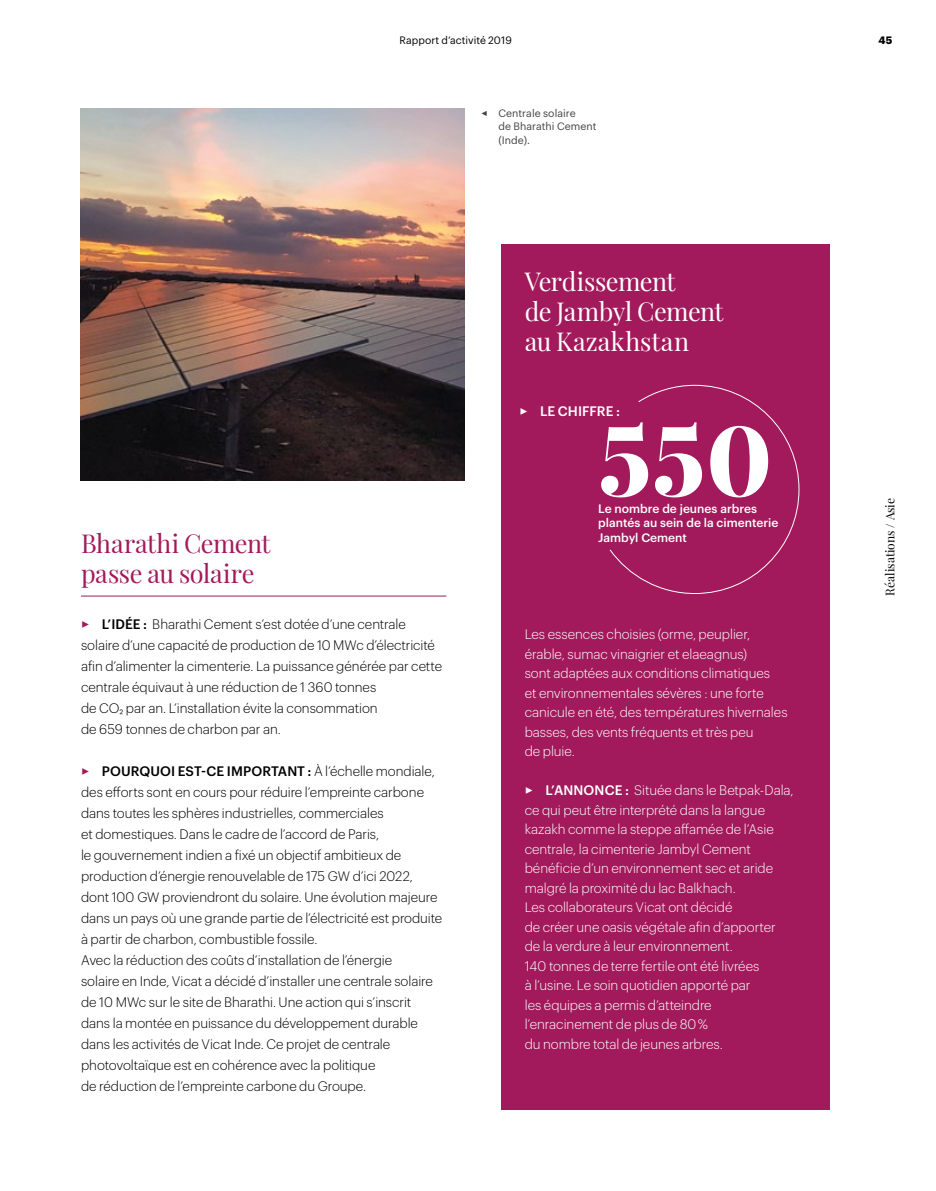
<style>
.page{position:relative;width:936px;height:1191px;background:#fff}
.page>*{position:absolute;margin:0;border:0;box-sizing:border-box;transform-origin:0 0}
.t1{font:900 97.2px "Playfair Display";color:#fff}
.t2{font:25.5px/30px "Playfair Display";letter-spacing:-.015em;color:#fff}
.t3{font:25.5px/30px "Playfair Display";letter-spacing:-.015em;color:#a21a5b}
.t4{font:300 13.5px/21px "Graphik";letter-spacing:-.005em;color:#000}
.t5{font:300 13.5px/19.5px "Graphik";letter-spacing:-.005em;color:#fff}
.t6{font:500 13.5px "Graphik";color:#fff}
.t7{font:500 12px/14.4px "Graphik";color:#fff}
.t8{font:12px "Playfair Display";color:#000}
.t9{font:10.5px/13.5px "Graphik";letter-spacing:.005em;color:#434342}
.t10{font:10.5px "Graphik";letter-spacing:.005em;color:#000}
.t11{font:700 10.5px "Graphik";color:#000}
.s1{color:#a21a5b}
.s2{font-weight:500}
</style>
<div class="page">
<img style="left:80px;top:108px;width:384px;height:372px">
<hr style="left:81px;top:595px;width:365px;height:1px;background:#a21a5b">
<div style="left:500px;top:244px;width:329px;height:866px;background:#a21a5b"></div>
<svg style="left:609px;top:384px;width:190px;height:210px"></svg>
<p class="t10" style="left:399px;top:32px;width:114px">Rapport d’activité 2019</p>
<p class="t11" style="left:878px;top:32px;width:15px">45</p>
<p class="t9" style="left:498px;top:105px;width:100px">Centrale solaire<br>de Bharathi Cement (Inde).</p>
<h2 class="t3" style="left:81px;top:526px;width:191px">Bharathi Cement passe au solaire</h2>
<p class="t4" style="left:81px;top:613px;width:362px"><span class="s1">✓</span> <span class="s2">L’IDÉE :</span> Bharathi Cement s’est dotée d’une centrale solaire d’une capacité de production de 10 MWc d’électricité afin d’alimenter la cimenterie. La puissance générée par cette centrale équivaut à une réduction de 1 360 tonnes<br>de CO2 par an. L’installation évite la consommation<br>de 659 tonnes de charbon par an.</p>
<p class="t4" style="left:81px;top:760px;width:363px"><span class="s1">✓</span> <span class="s2">POURQUOI EST-CE IMPORTANT :</span> À l’échelle mondiale, des efforts sont en cours pour réduire l’empreinte carbone dans toutes les sphères industrielles, commerciales<br>et domestiques. Dans le cadre de l’accord de Paris,<br>le gouvernement indien a fixé un objectif ambitieux de production d’énergie renouvelable de 175 GW d’ici 2022, dont 100 GW proviendront du solaire. Une évolution majeure dans un pays où une grande partie de l’électricité est produite à partir de charbon, combustible fossile.<br>Avec la réduction des coûts d’installation de l’énergie<br>solaire en Inde, Vicat a décidé d’installer une centrale solaire de 10 MWc sur le site de Bharathi. Une action qui s’inscrit dans la montée en puissance du développement durable dans les activités de Vicat Inde. Ce projet de centrale photovoltaïque est en cohérence avec la politique<br>de réduction de l’empreinte carbone du Groupe.</p>
<h2 class="t2" style="left:524px;top:264px;width:200px">Verdissement<br>de Jambyl Cement au Kazakhstan</h2>
<p class="t6" style="left:519px;top:400px;width:102px">✓ LE CHIFFRE :</p>
<h1 class="t1" style="left:598px;top:383px;width:176px">550</h1>
<p class="t7" style="left:598px;top:500px;width:182px">Le nombre de jeunes arbres plantés au sein de la cimenterie<br>Jambyl Cement</p>
<p class="t5" style="left:524px;top:623px;width:264px">Les essences choisies (orme, peuplier, érable, sumac vinaigrier et elaeagnus)<br>sont adaptées aux conditions climatiques<br>et environnementales sévères : une forte canicule en été, des températures hivernales basses, des vents fréquents et très peu<br>de pluie.</p>
<p class="t5" style="left:524px;top:779px;width:270px">✓ <span class="s2">L’ANNONCE :</span> Située dans le Betpak-Dala, ce qui peut être interprété dans la langue kazakh comme la steppe affamée de l’Asie centrale, la cimenterie Jambyl Cement bénéficie d’un environnement sec et aride malgré la proximité du lac Balkhach.<br>Les collaborateurs Vicat ont décidé<br>de créer une oasis végétale afin d’apporter de la verdure à leur environnement.<br>140 tonnes de terre fertile ont été livrées<br>à l’usine. Le soin quotidien apporté par<br>les équipes a permis d’atteindre l’enracinement de plus de 80 %<br>du nombre total de jeunes arbres.</p>
<p class="t8" style="left:880px;top:595px;width:99px;rotate:-90deg">Réalisations / Asie</p>
</div>
